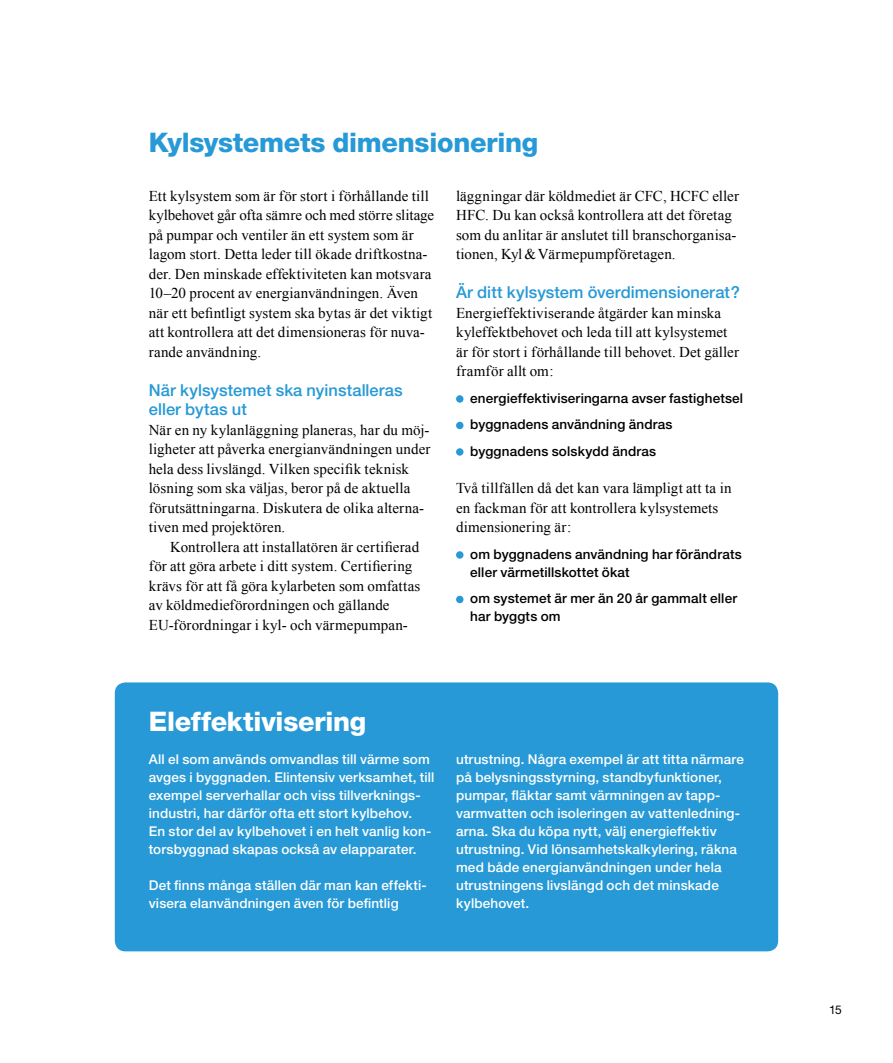
<style>
.page{position:relative;width:893px;height:1063px;background:#fff}
.page>*{position:absolute;margin:0;border:0;box-sizing:border-box;transform-origin:0 0}
.t1{font:800 27px "Helvetica Neue LT Std";letter-spacing:-.01em;color:#2699d6}
.t2{font:800 27px "Helvetica Neue LT Std";letter-spacing:-.01em;color:#fff}
.t3{font:500 16.5px/19.5px "Helvetica Neue LT Std";letter-spacing:.005em;color:#2699d6}
.t4{font:15px/19.5px "Times New Roman";letter-spacing:.005em;color:#000}
.t5{font:500 13.5px/18px "Helvetica Neue LT Std";letter-spacing:.01em;color:#fff}
.t6{font:500 13.5px/26.5px "Helvetica Neue LT Std";letter-spacing:.01em;color:#000}
.t7{font:12px "Helvetica Neue LT Std";color:#000}
</style>
<div class="page">
<div style="left:456px;top:395px;width:7px;height:8px;background:#2699d6;border-radius:50%"></div>
<div style="left:456px;top:422px;width:7px;height:7px;background:#2699d6;border-radius:50%"></div>
<div style="left:456px;top:448px;width:7px;height:8px;background:#2699d6;border-radius:50%"></div>
<div style="left:456px;top:551px;width:7px;height:8px;background:#2699d6;border-radius:50%"></div>
<div style="left:456px;top:596px;width:7px;height:7px;background:#2699d6;border-radius:50%"></div>
<div style="left:115px;top:682px;width:663px;height:269px;background:#2699d6;border-radius:11px"></div>
<h1 class="t1" style="left:149px;top:126px;width:391px">Kylsystemets dimensionering</h1>
<p class="t4" style="left:149px;top:186px;width:287px">Ett kylsystem som är för stort i förhållande till kylbehovet går ofta sämre och med större slitage på pumpar och ventiler än ett system som är lagom stort. Detta leder till ökade driftkostna&shy;der. Den minskade effektiviteten kan motsvara 10–20 procent av energianvändningen. Även när ett befintligt system ska bytas är det viktigt att kontrollera att det dimensioneras för nuva&shy;rande användning.</p>
<p class="t3" style="left:149px;top:380px;width:256px">När kylsystemet ska nyinstalleras eller bytas ut</p>
<p class="t4" style="left:149px;top:420px;width:282px">När en ny kylanläggning planeras, har du möj-</p>
<p class="t4" style="left:149px;top:439px;width:283px">ligheter att påverka energianvändningen under</p>
<p class="t4" style="left:149px;top:459px;width:262px">hela dess livslängd. Vilken specifik teknisk</p>
<p class="t4" style="left:149px;top:478px;width:263px">lösning som ska väljas, beror på de aktuella</p>
<p class="t4" style="left:149px;top:498px;width:277px">förutsättningarna. Diskutera de olika alterna-</p>
<p class="t4" style="left:149px;top:517px;width:138px">tiven med projektören.</p>
<p class="t4" style="left:170px;top:537px;width:251px">Kontrollera att installatören är certifierad</p>
<p class="t4" style="left:149px;top:556px;width:265px">för att göra arbete i ditt system. Certifiering</p>
<p class="t4" style="left:149px;top:576px;width:273px">krävs för att få göra kylarbeten som omfattas</p>
<p class="t4" style="left:149px;top:595px;width:242px">av köldmedieförordningen och gällande</p>
<p class="t4" style="left:149px;top:615px;width:261px">EU-för ordningar i kyl- och värmepumpan-</p>
<p class="t4" style="left:456px;top:186px;width:285px">läggningar där köldmediet är CFC, HCFC eller HFC. Du kan också kontrollera att det företag som du anlitar är anslutet till branschorganisa&shy;tionen, Kyl &amp; Värmepumpföretagen.</p>
<p class="t3" style="left:456px;top:282px;width:285px">Är ditt kylsystem överdimensionerat?</p>
<p class="t4" style="left:456px;top:303px;width:284px">Energieffektiviserande åtgärder kan minska kyleffektbehovet och leda till att kylsystemet är för stort i förhållande till behovet. Det gäller framför allt om:</p>
<p class="t6" style="left:470px;top:384px;width:274px">energieffektiviseringarna avser fastighetsel byggnadens användning ändras byggnadens solskydd ändras</p>
<p class="t4" style="left:456px;top:478px;width:277px">Två tillfällen då det kan vara lämpligt att ta in en fackman för att kontrollera kylsystemets dimensionering är:</p>
<p class="t6" style="left:470px;top:545px;width:273px;line-height:18px">om byggnadens användning har förändrats eller värmetillskottet ökat</p>
<p class="t6" style="left:470px;top:589px;width:268px;line-height:18px">om systemet är mer än 20 år gammalt eller har byggts om</p>
<h1 class="t2" style="left:149px;top:706px;width:219px">Eleffektivisering</h1>
<p class="t5" style="left:149px;top:750px;width:287px">All el som används omvandlas till värme som avges i byggnaden. Elintensiv verksamhet, till exempel serverhallar och viss tillverknings&shy;industri, har därför ofta ett stort kylbehov.<br>En stor del av kylbehovet i en helt vanlig kon&shy;tors byggnad skapas också av elapparater.</p>
<p class="t5" style="left:149px;top:876px;width:279px">Det finns många ställen där man kan effekti&shy;visera elanvändningen även för befintlig</p>
<p class="t5" style="left:456px;top:750px;width:290px">utrustning. Några exempel är att titta närmare på belysningsstyrning, standbyfunktioner, pumpar, fläktar samt värmningen av tapp&shy;varmvatten och isoleringen av vattenledning&shy;arna. Ska du köpa nytt, välj energieffektiv utrustning. Vid lönsamhetskalkylering, räkna med både energianvändningen under hela utrustningens livslängd och det minskade kylbehovet.</p>
<p class="t7" style="left:829px;top:1003px;width:14px">15</p>
</div>
